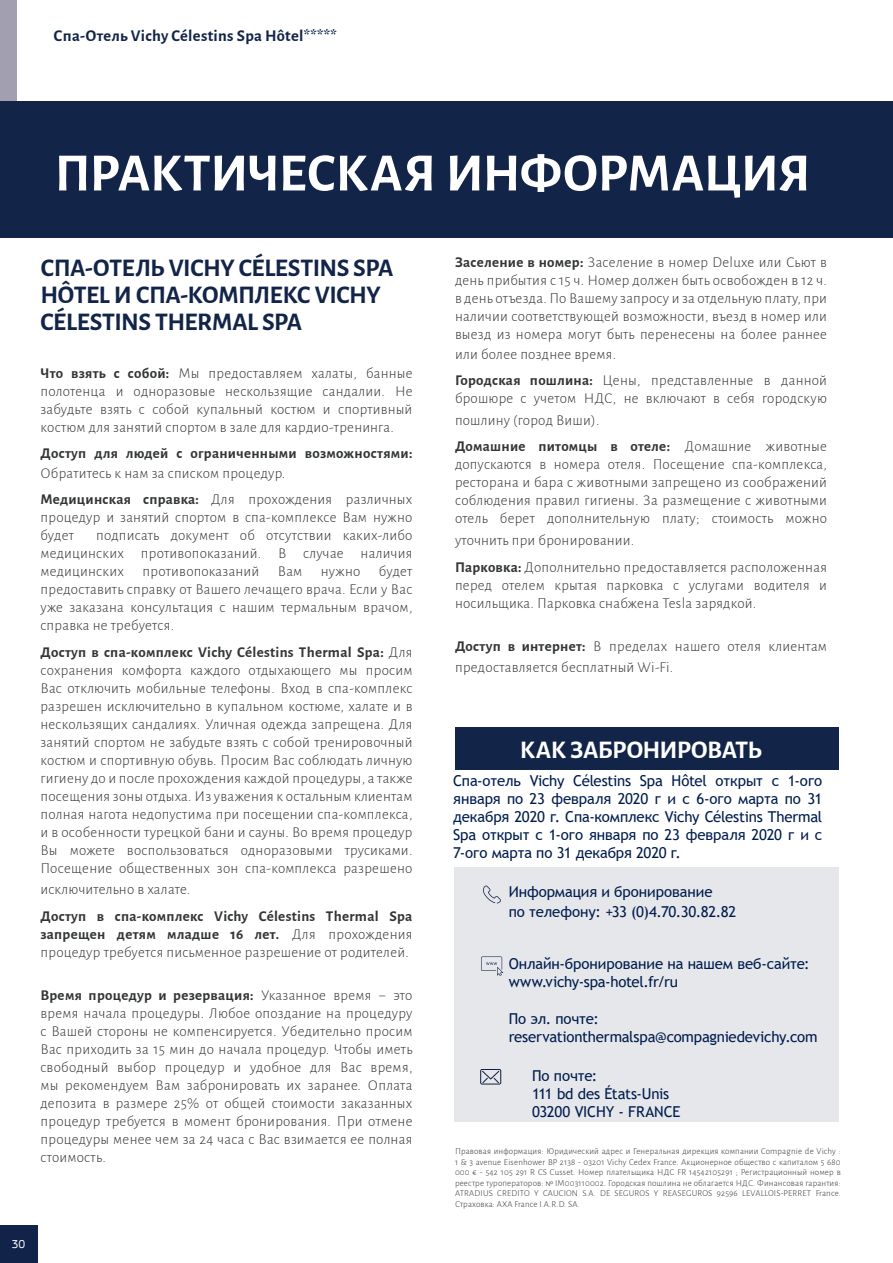
<style>
.page{position:relative;width:893px;height:1263px;background:#fff}
.page>*{position:absolute;margin:0;border:0;box-sizing:border-box;transform-origin:0 0}
.t1{font:700 54px "Alegreya Sans";letter-spacing:-.02em;color:#fff}
.t2{font:700 25.5px/27px "Alegreya Sans";letter-spacing:-.02em;color:#122448}
.t3{font:700 25.5px "Alegreya Sans";letter-spacing:-.025em;color:#fff}
.t4{font:700 16.5px "Alegreya Sans";letter-spacing:.02em;color:#122448}
.t5{font:300 15px/18px "Alegreya Sans";letter-spacing:.015em;color:#333637}
.t6{font:15px/18px "Trebuchet MS";letter-spacing:-.01em;color:#001d4e}
.t7{font:700 15px/18px "Alegreya Sans";letter-spacing:.02em;color:#333637;text-align:justify}
.t8{font:12px "PF Square Sans Pro";color:#fff}
.t9{font:300 9px/10.5px "Alegreya Sans";letter-spacing:.02em;color:#333637;text-align:justify}
.s1{font-weight:700}
.s2{font-weight:300}
</style>
<div class="page">
<div style="left:0;top:1226px;width:38px;height:37px;background:#112348"></div>
<div style="left:0;top:0;width:17px;height:118px;background:#a19fb0"></div>
<div style="left:455px;top:727px;width:384px;height:43px;background:#122448"></div>
<div style="left:0;top:102px;width:893px;height:136px;background:#122448"></div>
<div style="left:454px;top:867px;width:385px;height:254px;background:#e6e7ea"></div>
<svg style="left:483px;top:885px;width:18px;height:18px"></svg>
<svg style="left:480px;top:1069px;width:21px;height:15px"></svg>
<svg style="left:481px;top:956px;width:22px;height:20px"></svg>
<p class="t4" style="left:54px;top:24px;width:285px">Спа-Отель Vichy Célestins Spa Hôtel*****</p>
<h1 class="t1" style="left:55px;top:133px;width:758px">ПРАКТИЧЕСКАЯ ИНФОРМАЦИЯ</h1>
<h2 class="t2" style="left:40px;top:252px;width:355px">СПА-ОТЕЛЬ VICHY CÉLESTINS SPA<br>HÔTEL И СПА-КОМПЛЕКС VICHY<br>CÉLESTINS THERMAL SPA</h2>
<p class="t5" style="left:40px;top:363px;width:373px;text-align:justify"><span class="s1">Что взять с собой:</span> Мы предоставляем халаты, банные полотенца и одноразовые нескользящие сандалии. Не забудьте взять с собой купальный костюм и спортивный костюм для занятий спортом в зале для кардио-тренинга.</p>
<p class="t7" style="left:40px;top:443px;width:373px">Доступ для людей с ограниченными возможностями:</p>
<p class="t5" style="left:40px;top:459px;width:373px;line-height:26.5px">Обратитесь к нам за списком процедур.<br><span class="s1">Медицинская справка:</span> Для прохождения различных</p>
<p class="t5" style="left:40px;top:508px;width:373px">процедур и занятий спортом в спа-комплексе Вам нужно будет</p>
<p class="t5" style="left:40px;top:526px;width:374px;text-align:justify;text-indent:56px">подписать документ об отсутствии каких-либо медицинских противопоказаний. В случае наличия медицинских противопоказаний Вам нужно будет предоставить справку от Вашего лечащего врача. Если у Вас уже заказана консультация с нашим термальным врачом, справка не требуется.</p>
<p class="t5" style="left:40px;top:642px;width:374px;text-align:justify"><span class="s1">Доступ в спа-комплекс Vichy Célestins Thermal Spa:</span> Для сохранения комфорта каждого отдыхающего мы просим Вас отключить мобильные телефоны. Вход в спа-комплекс разрешен исключительно в купальном костюме, халате и в нескользящих сандалиях. Уличная одежда запрещена. Для занятий спортом не забудьте взять с собой тренировочный костюм и спортивную обувь. Просим Вас соблюдать личную гигиену до и после прохождения каждой процедуры, а также посещения зоны отдыха. Из уважения к остальным клиентам полная нагота недопустима при посещении спа-комплекса, и в особенности турецкой бани и сауны. Во время процедур Вы можете воспользоваться одноразовыми трусиками.<br>Посещение общественных зон спа-комплекса разрешено</p>
<p class="t5" style="left:40px;top:880px;width:151px">исключительно в халате.</p>
<p class="t7" style="left:40px;top:906px;width:373px">Доступ в спа-комплекс Vichy Célestins Thermal Spa запрещен детям младше 16 лет. <span class="s2">Для прохождения процедур требуется письменное разрешение от родителей.</span></p>
<p class="t5" style="left:40px;top:985px;width:373px;text-align:justify"><span class="s1">Время процедур и резервация:</span> Указанное время − это время начала процедуры. Любое опоздание на процедуру с Вашей стороны не компенсируется. Убедительно просим Вас приходить за 15 мин до начала процедур. Чтобы иметь свободный выбор процедур и удобное для Вас время, мы рекомендуем Вам забронировать их заранее. Оплата депозита в размере 25% от общей стоимости заказанных процедур требуется в момент бронирования. При отмене процедуры менее чем за 24 часа с Вас взимается ее полная стоимость.</p>
<p class="t8" style="left:12px;top:1237px;width:15px">30</p>
<p class="t5" style="left:455px;top:253px;width:373px;text-align:justify"><span class="s1">Заселение в номер:</span> Заселение в номер Deluxe или Сьют в день прибытия с 15 ч. Номер должен быть освобожден в 12 ч. в день отъезда. По Вашему запросу и за отдельную плату, при наличии соответствующей возможности, въезд в номер или выезд из номера могут быть перенесены на более раннее</p>
<p class="t5" style="left:455px;top:340px;width:373px;line-height:26.5px">или более позднее время.<br><span class="s1">Городская пошлина:</span> Цены, представленные в данной</p>
<p class="t5" style="left:455px;top:387px;width:373px;line-height:21.6px">брошюре с учетом НДС, не включают в себя городскую пошлину (город Виши).</p>
<p class="t5" style="left:455px;top:437px;width:373px;text-align:justify"><span class="s1">Домашние питомцы в отеле:</span> Домашние животные допускаются в номера отеля. Посещение спа-комплекса, ресторана и бара с животными запрещено из соображений соблюдения правил гигиены. За размещение с животными отель берет дополнительную плату; стоимость можно</p>
<p class="t5" style="left:455px;top:526px;width:373px;line-height:26.5px">уточнить при бронировании.<br><span class="s1">Парковка:</span> Дополнительно предоставляется расположенная</p>
<p class="t5" style="left:455px;top:575px;width:373px">перед отелем крытая парковка с услугами водителя и носильщика. Парковка снабжена Tesla зарядкой.</p>
<p class="t5" style="left:455px;top:634px;width:373px;line-height:21.6px"><span class="s1">Доступ в интернет:</span> В пределах нашего отеля клиентам предоставляется бесплатный Wi-Fi.</p>
<h2 class="t3" style="left:520px;top:731px;width:244px">КАК ЗАБРОНИРОВАТЬ</h2>
<p class="t6" style="left:453px;top:771px;width:371px;text-align:justify">Спа-отель Vichy Célestins Spa Hôtel открыт с 1-ого января по 23 февраля 2020 г и с 6-ого марта по 31 декабря 2020 г. Спа-комплекс Vichy Célestins Thermal Spa открыт с 1-ого января по 23 февраля 2020 г и с 7-ого марта по 31 декабря 2020 г.</p>
<p class="t6" style="left:509px;top:882px;width:229px;line-height:19.5px">Информация и бронирование<br>по телефону: +33 (0)4.70.30.82.82</p>
<p class="t6" style="left:509px;top:954px;width:303px">Онлайн-бронирование на нашем веб-сайте: www.vichy-spa-hotel.fr/ru</p>
<p class="t6" style="left:509px;top:1010px;width:310px">По эл. почте: reservationthermalspa@compagniedevichy.com</p>
<p class="t6" style="left:532px;top:1067px;width:150px">По почте:<br>111 bd des États-Unis<br>03200 VICHY - FRANCE</p>
<p class="t9" style="left:455px;top:1146px;width:387px">Правовая информация: Юридический адрес и Генеральная дирекция компании Compagnie de Vichy :<br>1 &amp; 3 avenue Eisenhower BP 2138 - 03201 Vichy Cedex France. Акционерное общество с капиталом 5 680<br>000 € - 542 105 291 R CS Cusset. Номер плательщика НДС FR 14542105291 ; Регистрационный номер в реестре туроператоров: № IM003110002. Городская пошлина не облагается НДС. Финансовая гарантия:<br>ATRADIUS CREDITO Y CAUCION S.A. DE SEGUROS Y REASEGUROS 92596 LEVALLOIS-PERRET France.<br>Страховка: AXA France I.A.R.D. SA.</p>
</div>
